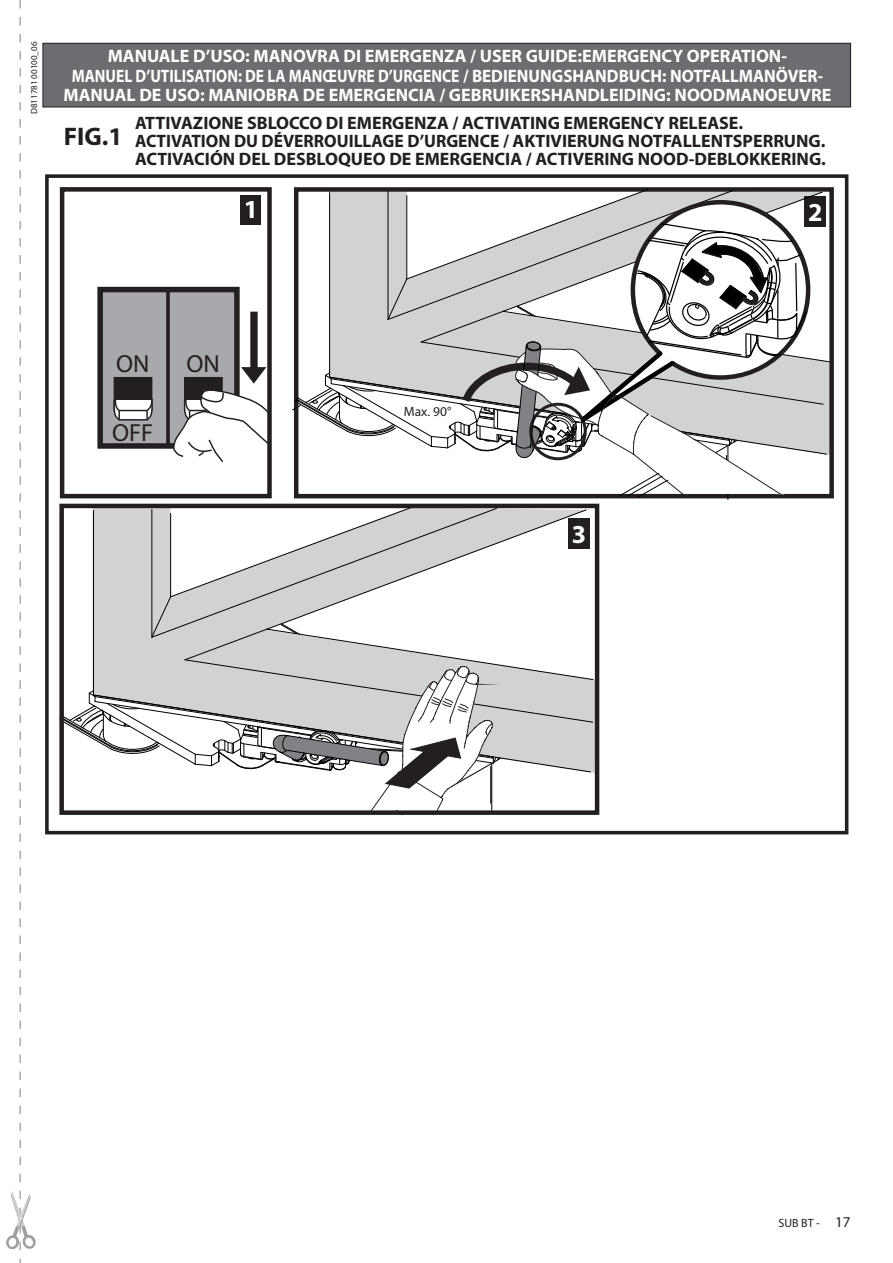
<style>
.page{position:relative;width:893px;height:1263px;background:#fff}
.page>*{position:absolute;margin:0;border:0;box-sizing:border-box;transform-origin:0 0}
.t1{font:700 25.95px "Myriad";color:#fff}
.t2{font:700 25.5px "Myriad Pro";color:#231f20}
.t3{font:24.75px "Myriad Pro";color:#231f20}
.t4{font:700 18px "Myriad Pro";color:#231f20}
.t5{font:700 18px "Myriad Pro";color:#fff}
.t6{font:700 18px "Myriad Pro";color:#fff;scale:.86 1}
.t7{font:13.5px "Myriad Pro";color:#231f20}
.t8{font:12px "Myriad Pro";color:#231f20}
.t9{font:9px "Myriad Pro";color:#231f20}
.s1{font-size:15px}
</style>
<div class="page">
<svg style="left:6px;top:0;width:30px;height:1263px"></svg>
<div style="left:43px;top:43px;width:807px;height:64px;background:#6c6d70"></div>
<div style="left:43px;top:43px;width:808px;height:64px;border:1px solid #231f20"></div>
<svg style="left:59px;top:187px;width:213px;height:312px"></svg>
<svg style="left:294px;top:187px;width:540px;height:313px;background:#5a5757"></svg>
<div style="left:45px;top:174px;width:803px;height:660px;border:4px solid #231f20"></div>
<hr style="left:728px;top:446px;width:1px;height:53px;background:#000">
<svg style="left:292px;top:189px;width:538px;height:308px"></svg>
<svg style="left:59px;top:503px;width:541px;height:313px"></svg>
<p class="t9" style="left:28px;top:114px;width:74px;rotate:-90deg">D811781 00100_06</p>
<p class="t5" style="left:108px;top:44px;width:681px">MANUALE D’USO: MANOVRA DI EMERGENZA / USER GUIDE:EMERGENCY OPERATION-</p>
<p class="t6" style="left:72px;top:64px;width:875px">MANUEL D’UTILISATION: DE LA MANŒUVRE D’URGENCE / BEDIENUNGSHANDBUCH: NOTFALLMANÖVER-</p>
<p class="t5" style="left:64px;top:83px;width:769px">MANUAL DE USO: MANIOBRA DE EMERGENCIA / GEBRUIKERSHANDLEIDING: NOODMANOEUVRE</p>
<p class="t4" style="left:135px;top:112px;width:610px">ATTIVAZIONE SBLOCCO DI EMERGENZA / ACTIVATING EMERGENCY RELEASE.</p>
<p class="t4" style="left:135px;top:130px;width:692px">ACTIVATION DU DÉVERROUILLAGE D’URGENCE / AKTIVIERUNG NOTFALLENTSPERRUNG.</p>
<p class="t4" style="left:135px;top:148px;width:692px">ACTIVACIÓN DEL DESBLOQUEO DE EMERGENCIA / ACTIVERING NOOD-DEBLOKKERING.</p>
<p class="t2" style="left:64px;top:119px;width:60px">FIG.1</p>
<p class="t1" style="left:244px;top:196px;width:16px">1</p>
<p class="t1" style="left:808px;top:198px;width:16px">2</p>
<p class="t3" style="left:116px;top:349px;width:35px">ON</p>
<p class="t3" style="left:112px;top:417px;width:43px">OFF</p>
<p class="t3" style="left:186px;top:349px;width:35px">ON</p>
<p class="t7" style="left:404px;top:403px;width:49px">Max. 90°</p>
<p class="t1" style="left:572px;top:520px;width:16px">3</p>
<p class="t8" style="left:778px;top:1216px;width:73px">SUB BT - <span class="s1">17</span></p>
</div>
